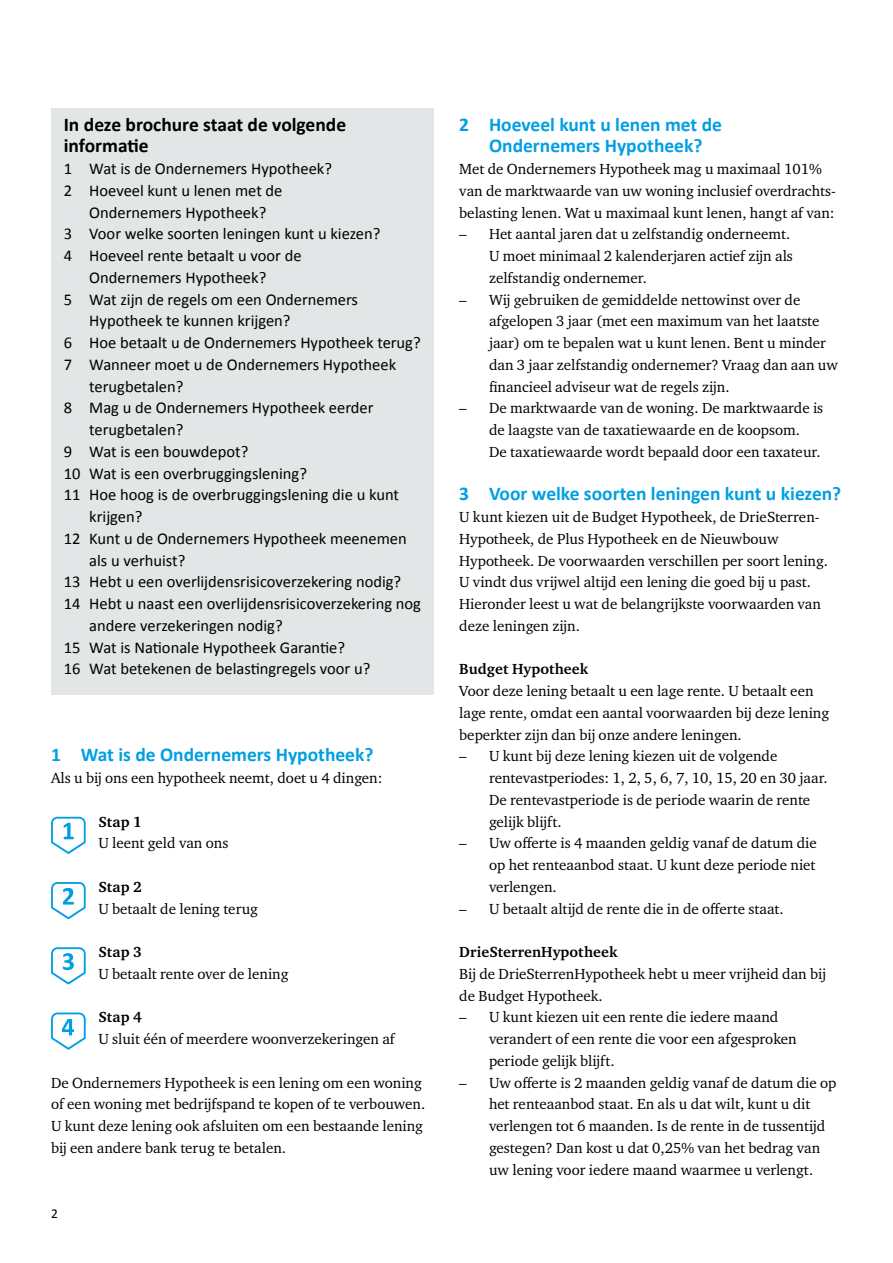
<style>
.page{position:relative;width:893px;height:1263px;background:#fff}
.page>*{position:absolute;margin:0;border:0;box-sizing:border-box;transform-origin:0 0}
.t1{font:700 19.5px/21.8px "Calibri";color:#009fe3;text-align:center}
.t2{font:700 19.5px/21.8px "Calibri";color:#000}
.t3{font:16.5px "Calibri";color:#000}
.t4{font:15px/21.8px "Charter ITC Std";color:#000}
.t5{font:700 15px "Charter ITC Std";letter-spacing:.005em;color:#000}
.t6{font:13.5px "Calibri";color:#000}
</style>
<div class="page">
<div style="left:51px;top:108px;width:383px;height:587px;background:#e3e6e6"></div>
<svg style="left:51px;top:817px;width:35px;height:37px"></svg>
<svg style="left:51px;top:882px;width:35px;height:37px"></svg>
<svg style="left:51px;top:947px;width:35px;height:37px"></svg>
<svg style="left:51px;top:1012px;width:35px;height:38px"></svg>
<h1 class="t2" style="left:64px;top:112px;width:284px">In deze brochure staat de volgende informatie</h1>
<p class="t3" style="left:64px;top:158px;width:270px">1 Wat is de Ondernemers Hypotheek?</p>
<p class="t3" style="left:64px;top:180px;width:220px">2 Hoeveel kunt u lenen met de</p>
<p class="t3" style="left:89px;top:202px;width:179px">Ondernemers Hypotheek?</p>
<p class="t3" style="left:64px;top:224px;width:318px">3 Voor welke soorten leningen kunt u kiezen?</p>
<p class="t3" style="left:64px;top:245px;width:239px">4 Hoeveel rente betaalt u voor de</p>
<p class="t3" style="left:89px;top:267px;width:179px">Ondernemers Hypotheek?</p>
<p class="t3" style="left:64px;top:289px;width:296px">5 Wat zijn de regels om een Ondernemers</p>
<p class="t3" style="left:89px;top:311px;width:203px">Hypotheek te kunnen krijgen?</p>
<p class="t3" style="left:64px;top:332px;width:358px">6 Hoe betaalt u de Ondernemers Hypotheek terug?</p>
<p class="t3" style="left:64px;top:354px;width:334px">7 Wanneer moet u de Ondernemers Hypotheek</p>
<p class="t3" style="left:89px;top:376px;width:96px">terugbetalen?</p>
<p class="t3" style="left:64px;top:398px;width:311px">8 Mag u de Ondernemers Hypotheek eerder</p>
<p class="t3" style="left:89px;top:419px;width:96px">terugbetalen?</p>
<p class="t3" style="left:64px;top:441px;width:186px">9 Wat is een bouwdepot?</p>
<p class="t3" style="left:64px;top:463px;width:245px">10 Wat is een overbruggingslening?</p>
<p class="t3" style="left:64px;top:484px;width:337px">11 Hoe hoog is de overbruggingslening die u kunt</p>
<p class="t3" style="left:89px;top:506px;width:55px">krijgen?</p>
<p class="t3" style="left:64px;top:528px;width:344px">12 Kunt u de Ondernemers Hypotheek meenemen</p>
<p class="t3" style="left:89px;top:550px;width:98px">als u verhuist?</p>
<p class="t3" style="left:64px;top:571px;width:339px">13 Hebt u een overlijdensrisicoverzekering nodig?</p>
<p class="t3" style="left:64px;top:593px;width:359px">14 Hebt u naast een overlijdensrisicoverzekering nog</p>
<p class="t3" style="left:89px;top:615px;width:195px">andere verzekeringen nodig?</p>
<p class="t3" style="left:64px;top:637px;width:283px">15 Wat is Nationale Hypotheek Garantie?</p>
<p class="t3" style="left:64px;top:658px;width:308px">16 Wat betekenen de belastingregels voor u?</p>
<h1 class="t1" style="left:51px;top:743px;width:324px">1 Wat is de Ondernemers Hypotheek?</h1>
<p class="t4" style="left:51px;top:767px;width:333px">Als u bij ons een hypotheek neemt, doet u 4 dingen:</p>
<p class="t5" style="left:98px;top:812px;width:45px">Stap 1</p>
<p class="t4" style="left:98px;top:832px;width:132px">U leent geld van ons</p>
<p class="t5" style="left:98px;top:877px;width:45px">Stap 2</p>
<p class="t4" style="left:98px;top:897px;width:161px">U betaalt de lening terug</p>
<p class="t5" style="left:98px;top:943px;width:45px">Stap 3</p>
<p class="t4" style="left:98px;top:963px;width:192px">U betaalt rente over de lening</p>
<p class="t5" style="left:98px;top:1008px;width:45px">Stap 4</p>
<p class="t4" style="left:98px;top:1028px;width:298px">U sluit één of meerdere woonverzekeringen af</p>
<p class="t4" style="left:51px;top:1071px;width:376px">De Ondernemers Hypotheek is een lening om een woning of een woning met bedrijfspand te kopen of te verbouwen.<br>U kunt deze lening ook afsluiten om een bestaande lening bij een andere bank terug te betalen.</p>
<p class="t6" style="left:51px;top:1205px;width:8px">2</p>
<h1 class="t1" style="left:459px;top:112px;width:264px">2 Hoeveel kunt u lenen met de<br>Ondernemers Hypotheek?</h1>
<p class="t4" style="left:459px;top:158px;width:378px">Met de Ondernemers Hypotheek mag u maximaal 101% van de marktwaarde van uw woning inclusief overdrachts&shy;belasting lenen. Wat u maximaal kunt lenen, hangt af van:</p>
<p class="t4" style="left:489px;top:223px;width:305px;text-indent:-30px">– Het aantal jaren dat u zelfstandig onderneemt.<br>U moet minimaal 2 kalenderjaren actief zijn als zelfstandig ondernemer.</p>
<p class="t4" style="left:489px;top:288px;width:351px;text-indent:-30px">– Wij gebruiken de gemiddelde nettowinst over de afgelopen 3 jaar (met een maximum van het laatste jaar) om te bepalen wat u kunt lenen. Bent u minder dan 3 jaar zelfstandig ondernemer? Vraag dan aan uw financieel adviseur wat de regels zijn.</p>
<p class="t4" style="left:489px;top:397px;width:336px;text-indent:-30px">– De marktwaarde van de woning. De marktwaarde is de laagste van de taxatiewaarde en de koopsom.<br>De taxatiewaarde wordt bepaald door een taxateur.</p>
<h1 class="t1" style="left:459px;top:482px;width:384px">3 Voor welke soorten leningen kunt u kiezen?</h1>
<p class="t4" style="left:459px;top:506px;width:370px">U kunt kiezen uit de Budget Hypotheek, de DrieSterren-Hypotheek, de Plus Hypotheek en de Nieuwbouw Hypotheek. De voorwaarden verschillen per soort lening.<br>U vindt dus vrijwel altijd een lening die goed bij u past.<br>Hieronder leest u wat de belangrijkste voorwaarden van deze leningen zijn.</p>
<p class="t5" style="left:459px;top:660px;width:130px">Budget Hypotheek</p>
<p class="t4" style="left:459px;top:680px;width:372px">Voor deze lening betaalt u een lage rente. U betaalt een lage rente, omdat een aantal voorwaarden bij deze lening beperkter zijn dan bij onze andere leningen.</p>
<p class="t4" style="left:489px;top:745px;width:340px;text-indent:-30px">– U kunt bij deze lening kiezen uit de volgende rentevastperiodes: 1, 2, 5, 6, 7, 10, 15, 20 en 30 jaar.<br>De rentevastperiode is de periode waarin de rente gelijk blijft.</p>
<p class="t4" style="left:489px;top:832px;width:329px;text-align:justify;text-indent:-30px">– Uw offerte is 4 maanden geldig vanaf de datum die op het renteaanbod staat. U kunt deze periode niet verlengen.</p>
<p class="t4" style="left:459px;top:897px;width:326px">– U betaalt altijd de rente die in de offerte staat.</p>
<p class="t5" style="left:459px;top:943px;width:160px">DrieSterrenHypotheek</p>
<p class="t4" style="left:459px;top:963px;width:368px">Bij de DrieSterrenHypotheek hebt u meer vrijheid dan bij de Budget Hypotheek.</p>
<p class="t4" style="left:489px;top:1006px;width:309px;text-indent:-30px">– U kunt kiezen uit een rente die iedere maand verandert of een rente die voor een afgesproken periode gelijk blijft.</p>
<p class="t4" style="left:489px;top:1071px;width:349px;text-indent:-30px">– Uw offerte is 2 maanden geldig vanaf de datum die op het renteaanbod staat. En als u dat wilt, kunt u dit verlengen tot 6 maanden. Is de rente in de tussentijd gestegen? Dan kost u dat 0,25% van het bedrag van uw lening voor iedere maand waarmee u verlengt.</p>
</div>
